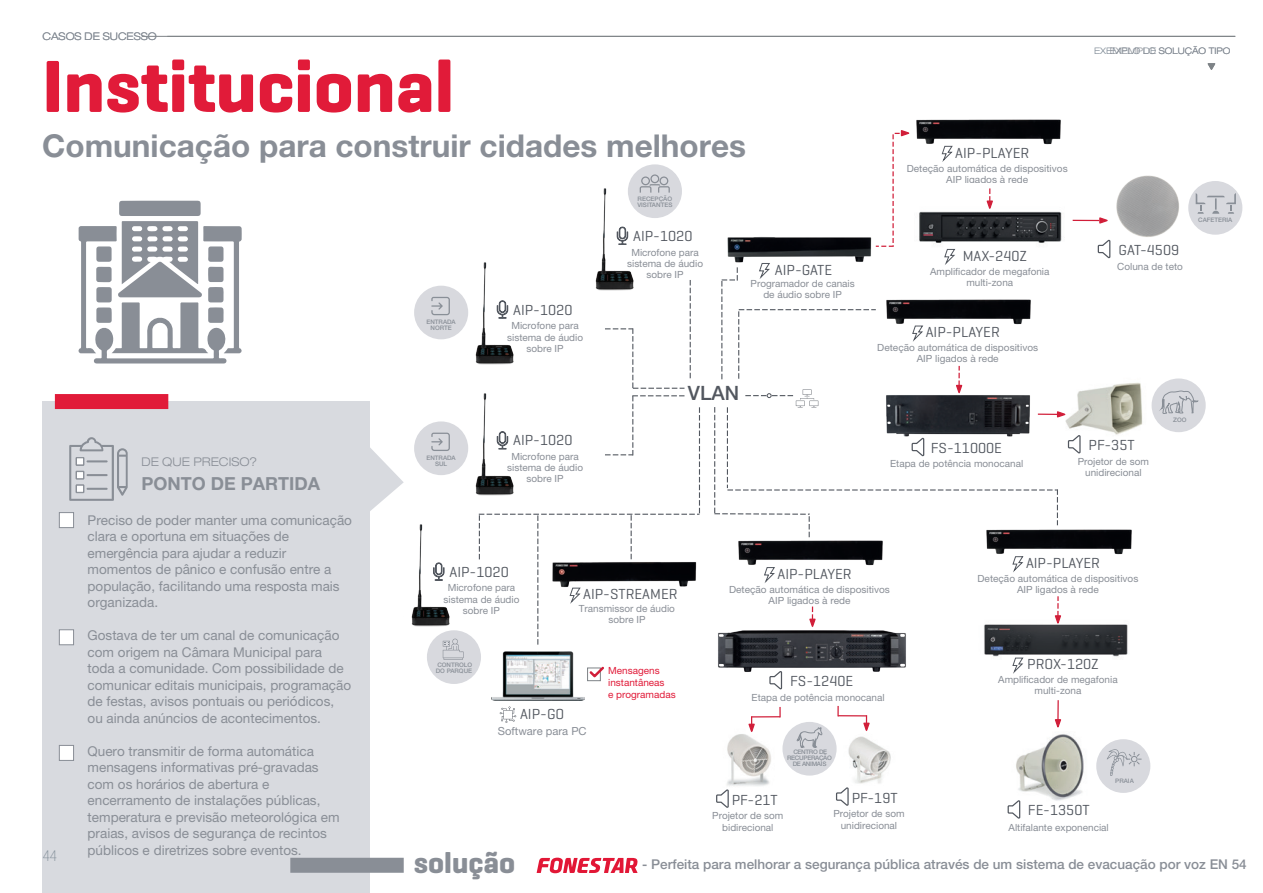
<style>
.page{position:relative;width:1263px;height:893px;background:#fff}
.page>*{position:absolute;margin:0;border:0;box-sizing:border-box;transform-origin:0 0}
.t1{font:700 75px "Geogrotesque";color:#e11b39}
.t2{font:700 31.5px "Helvetica Neue LT Pro";color:#898e96}
.t3{font:700 30px "Geogrotesque";color:#898e96}
.t4{font:500 19.8px "Helvetica Neue LT Pro";color:#52575f}
.t5{font:700 18px "Helvetica Neue LT Pro";color:#898e96}
.t6{font:100 condensed 15px "Helvetica Neue LT Pro";color:#7f8b96}
.t7{font:14.85px "Geogrotesque";color:#52575f}
.t8{font:13.5px/16.5px "Helvetica Neue LT Pro";color:#898e96}
.t9{font:500 13.5px "Helvetica Neue LT Pro";color:#898e96}
.t10{font:300 expanded 12px "Helvetica Neue LT Pro";color:#898e96}
.t11{font:11.1px "Helvetica Neue LT Pro";color:#898e96}
.t12{font:300 expanded 10.5px "Helvetica Neue LT Pro";color:#898e96}
.t13{font:9.9px/11.1px "Helvetica Neue LT Pro";color:#898e96;text-align:center}
.t14{font:9.9px/11.9px "Helvetica Neue LT Pro";color:#e11b39}
.t15{font:300 expanded 9px "Helvetica Neue LT Pro";color:#898e96}
.t16{font:300 expanded 9px "Helvetica Neue LT Pro";color:#7f8b96}
.t17{font:500 6.15px/5.8px "Helvetica Neue LT Pro";color:#898f97;text-align:center}
.t18{font:500 6.15px/5.8px "Helvetica Neue LT Pro";letter-spacing:-.045em;color:#898f97;text-align:center}
</style>
<div class="page">
<svg style="left:1207px;top:63px;width:8px;height:7px"></svg>
<svg style="left:369px;top:446px;width:35px;height:66px"></svg>
<div style="left:42px;top:402px;width:327px;height:491px;background:#d8dadf"></div>
<div style="left:55px;top:394px;width:113px;height:15px;background:#e11b39"></div>
<div style="left:59px;top:512px;width:15px;height:16px;background:#fff;border:1px solid #898e96"></div>
<div style="left:59px;top:630px;width:15px;height:15px;background:#fff;border:1px solid #898e96"></div>
<div style="left:290px;top:858px;width:114px;height:15px;background:#898e96"></div>
<svg style="left:537px;top:858px;width:101px;height:15px"></svg>
<svg style="left:69px;top:437px;width:59px;height:64px"></svg>
<div style="left:59px;top:745px;width:15px;height:16px;background:#fff;border:1px solid #898e96"></div>
<svg style="left:78px;top:201px;width:164px;height:162px"></svg>
<img style="left:491px;top:651px;width:93px;height:50px">
<svg style="left:605px;top:328px;width:79px;height:61px"></svg>
<img style="left:595px;top:179px;width:44px;height:112px">
<img style="left:463px;top:262px;width:51px;height:103px">
<svg style="left:690px;top:280px;width:1px;height:99px"></svg>
<img style="left:462px;top:393px;width:25px;height:102px">
<div style="left:414px;top:286px;width:54px;height:53px;background:#d8d9de;border-radius:50%"></div>
<svg style="left:431px;top:297px;width:19px;height:18px"></svg>
<div style="left:414px;top:421px;width:54px;height:54px;background:#d8d9de;border-radius:50%"></div>
<svg style="left:431px;top:433px;width:19px;height:18px"></svg>
<div style="left:1188px;top:181px;width:54px;height:54px;background:#d8d9de;border-radius:50%"></div>
<svg style="left:1196px;top:193px;width:40px;height:21px"></svg>
<div style="left:427px;top:630px;width:54px;height:54px;background:#d8d9de;border-radius:50%"></div>
<svg style="left:443px;top:639px;width:21px;height:21px"></svg>
<img style="left:411px;top:524px;width:45px;height:109px">
<img style="left:738px;top:537px;width:145px;height:29px">
<svg style="left:764px;top:567px;width:11px;height:16px"></svg>
<svg style="left:769px;top:680px;width:14px;height:10px"></svg>
<img style="left:718px;top:630px;width:188px;height:50px">
<img style="left:848px;top:736px;width:43px;height:48px">
<svg style="left:836px;top:787px;width:13px;height:19px"></svg>
<img style="left:727px;top:734px;width:44px;height:52px">
<svg style="left:716px;top:789px;width:13px;height:19px"></svg>
<svg style="left:748px;top:707px;width:33px;height:25px"></svg>
<div style="left:782px;top:722px;width:55px;height:54px;background:#d8d9de;border-radius:50%"></div>
<svg style="left:797px;top:727px;width:26px;height:21px"></svg>
<img style="left:916px;top:119px;width:145px;height:10px">
<img style="left:1116px;top:175px;width:63px;height:62px">
<div style="left:628px;top:164px;width:54px;height:54px;background:#d8d9de;border-radius:50%"></div>
<svg style="left:640px;top:174px;width:30px;height:19px"></svg>
<svg style="left:809px;top:606px;width:7px;height:21px"></svg>
<img style="left:1111px;top:382px;width:62px;height:53px">
<div style="left:1151px;top:378px;width:55px;height:54px;background:#d8d9de;border-radius:50%"></div>
<svg style="left:1156px;top:378px;width:42px;height:36px"></svg>
<img style="left:986px;top:529px;width:146px;height:26px">
<svg style="left:1012px;top:556px;width:12px;height:17px"></svg>
<img style="left:984px;top:624px;width:144px;height:33px">
<svg style="left:1012px;top:657px;width:12px;height:17px"></svg>
<svg style="left:1054px;top:596px;width:7px;height:28px"></svg>
<svg style="left:1054px;top:719px;width:8px;height:9px"></svg>
<hr style="left:1057px;top:700px;width:2px;height:20px;background:#d11e39">
<img style="left:1016px;top:734px;width:68px;height:67px">
<svg style="left:1007px;top:799px;width:14px;height:20px"></svg>
<div style="left:1096px;top:739px;width:54px;height:54px;background:#d8d9de;border-radius:50%"></div>
<svg style="left:1107px;top:749px;width:35px;height:27px"></svg>
<svg style="left:837px;top:706px;width:33px;height:25px"></svg>
<svg style="left:714px;top:129px;width:397px;height:408px"></svg>
<div style="left:587px;top:668px;width:13px;height:13px;border:1px solid #7e8387"></div>
<svg style="left:587px;top:666px;width:17px;height:14px"></svg>
<svg style="left:500px;top:706px;width:16px;height:17px"></svg>
<svg style="left:479px;top:395px;width:221px;height:250px"></svg>
<hr style="left:142px;top:36px;width:1093px;height:1px;background:#7f8487">
<div style="left:76px;top:458px;width:8px;height:7px;background:#fff;border:1px solid #898e96"></div>
<div style="left:76px;top:471px;width:8px;height:8px;background:#fff;border:1px solid #898e96"></div>
<div style="left:76px;top:485px;width:8px;height:7px;background:#fff;border:1px solid #898e96"></div>
<p class="t12" style="left:43px;top:30px;width:116px">CASOS DE SUCESSO</p>
<h1 class="t1" style="left:42px;top:40px;width:413px">Institucional</h1>
<h2 class="t2" style="left:42px;top:126px;width:705px">Comunicação para construir cidades melhores</h2>
<p class="t10" style="left:141px;top:455px;width:118px">DE QUE PRECISO?</p>
<h3 class="t5" style="left:141px;top:472px;width:180px">PONTO DE PARTIDA</h3>
<p class="t17" style="left:426px;top:319px;width:31px">ENTRADA<br>NORTE</p>
<p class="t17" style="left:426px;top:455px;width:31px">ENTRADA<br>SUL</p>
<h3 class="t7" style="left:513px;top:300px;width:61px">AIP-1020</h3>
<p class="t13" style="left:507px;top:320px;width:77px">Microfone para sistema de áudio sobre IP</p>
<h3 class="t7" style="left:513px;top:431px;width:61px">AIP-1020</h3>
<p class="t13" style="left:507px;top:451px;width:77px">Microfone para sistema de áudio sobre IP</p>
<p class="t17" style="left:637px;top:195px;width:37px;text-align:left">RECEPÇÃO<br>VISITANTES</p>
<h3 class="t7" style="left:633px;top:227px;width:61px">AIP-1020</h3>
<p class="t13" style="left:627px;top:246px;width:77px">Microfone para sistema de áudio sobre IP</p>
<h3 class="t7" style="left:775px;top:260px;width:59px">AIP-GATE</h3>
<p class="t13" style="left:751px;top:278px;width:106px">Programador de canais de áudio sobre IP</p>
<h3 class="t4" style="left:688px;top:382px;width:53px">VLAN</h3>
<p class="t15" style="left:1110px;top:45px;width:122px">EXEMPLO SOLUÇÃO TIPO</p>
<p class="t16" style="left:1094px;top:45px;width:64px">EXEMPLO DE</p>
<h3 class="t7" style="left:955px;top:143px;width:76px">AIP-PLAYER</h3>
<p class="t13" style="left:907px;top:162px;width:162px">Deteção automática de dispositivos<br>AIP ligados à rede</p>
<h3 class="t7" style="left:963px;top:246px;width:66px">MAX-240Z</h3>
<p class="t13" style="left:930px;top:265px;width:121px">Amplificador de megafonia multi-zona</p>
<h3 class="t7" style="left:926px;top:323px;width:76px">AIP-PLAYER</h3>
<p class="t13" style="left:877px;top:342px;width:162px">Deteção automática de dispositivos<br>AIP ligados à rede</p>
<h3 class="t7" style="left:1118px;top:241px;width:62px">GAT-4509</h3>
<p class="t13" style="left:1117px;top:261px;width:67px">Coluna de teto</p>
<p class="t17" style="left:1198px;top:217px;width:36px">CAFETERIA</p>
<h3 class="t7" style="left:931px;top:439px;width:73px">FS-11000E</h3>
<p class="t13" style="left:890px;top:458px;width:135px">Etapa de potência monocanal</p>
<h3 class="t7" style="left:1088px;top:436px;width:48px">PF-35T</h3>
<p class="t13" style="left:1078px;top:456px;width:73px">Projetor de som unidirecional</p>
<p class="t17" style="left:1173px;top:417px;width:15px">ZOO</p>
<h3 class="t6" style="left:43px;top:848px;width:16px">44</h3>
<h3 class="t8" style="left:88px;top:511px;width:266px">Preciso de poder manter uma comunicação clara e oportuna em situações de emergência para ajudar a reduzir momentos de pânico e confusão entre a população, facilitando uma resposta mais organizada.</h3>
<p class="t8" style="left:88px;top:627px;width:265px">Gostava de ter um canal de comunicação com origem na Câmara Municipal para toda a comunidade. Com possibilidade de comunicar editais municipais, programação de festas, avisos pontuais ou periódicos, ou ainda anúncios de acontecimentos.</p>
<p class="t8" style="left:88px;top:742px;width:254px">Quero transmitir de forma automática mensagens informativas pré-gravadas com os horários de abertura e encerramento de instalações públicas, temperatura e previsão meteorológica em praias, avisos de segurança de recintos públicos e diretrizes sobre eventos.</p>
<h3 class="t7" style="left:449px;top:562px;width:61px">AIP-1020</h3>
<p class="t13" style="left:443px;top:582px;width:77px">Microfone para sistema de áudio sobre IP</p>
<h3 class="t7" style="left:583px;top:585px;width:96px">AIP-STREAMER</h3>
<p class="t13" style="left:579px;top:602px;width:98px">Transmissor de áudio sobre IP</p>
<p class="t17" style="left:436px;top:661px;width:38px;text-align:left">CONTROLO<br>DO PARQUE</p>
<h3 class="t7" style="left:520px;top:705px;width:46px">AIP-GO</h3>
<p class="t11" style="left:498px;top:724px;width:90px">Software para PC</p>
<p class="t14" style="left:608px;top:665px;width:69px">Mensagens instantâneas<br>e programadas</p>
<h3 class="t7" style="left:777px;top:564px;width:76px">AIP-PLAYER</h3>
<p class="t13" style="left:729px;top:584px;width:162px">Deteção automática de dispositivos<br>AIP ligados à rede</p>
<h3 class="t7" style="left:790px;top:672px;width:65px">FS-1240E</h3>
<p class="t13" style="left:751px;top:691px;width:135px">Etapa de potência monocanal</p>
<p class="t18" style="left:787px;top:749px;width:46px">CENTRO DE<br>RECUPERAÇÃO<br>DE ANIMAIS</p>
<h3 class="t7" style="left:732px;top:790px;width:48px">PF-21T</h3>
<p class="t13" style="left:712px;top:810px;width:73px">Projetor de som bidirecional</p>
<h3 class="t7" style="left:852px;top:788px;width:48px">PF-19T</h3>
<p class="t13" style="left:833px;top:808px;width:73px">Projetor de som unidirecional</p>
<h3 class="t7" style="left:1026px;top:554px;width:76px">AIP-PLAYER</h3>
<p class="t13" style="left:977px;top:573px;width:162px">Deteção automática de dispositivos<br>AIP ligados à rede</p>
<h3 class="t7" style="left:1027px;top:655px;width:73px">PROX-120Z</h3>
<p class="t13" style="left:998px;top:674px;width:121px">Amplificador de megafonia multi-zona</p>
<p class="t17" style="left:1115px;top:778px;width:20px">PRAIA</p>
<h3 class="t7" style="left:1028px;top:801px;width:63px">FE-1350T</h3>
<p class="t13" style="left:1008px;top:821px;width:102px">Altifalante exponencial</p>
<h3 class="t3" style="left:414px;top:844px;width:103px">solução</h3>
<h3 class="t9" style="left:642px;top:856px;width:606px">- Perfeita para melhorar a segurança pública através de um sistema de evacuação por voz EN 54</h3>
</div>
